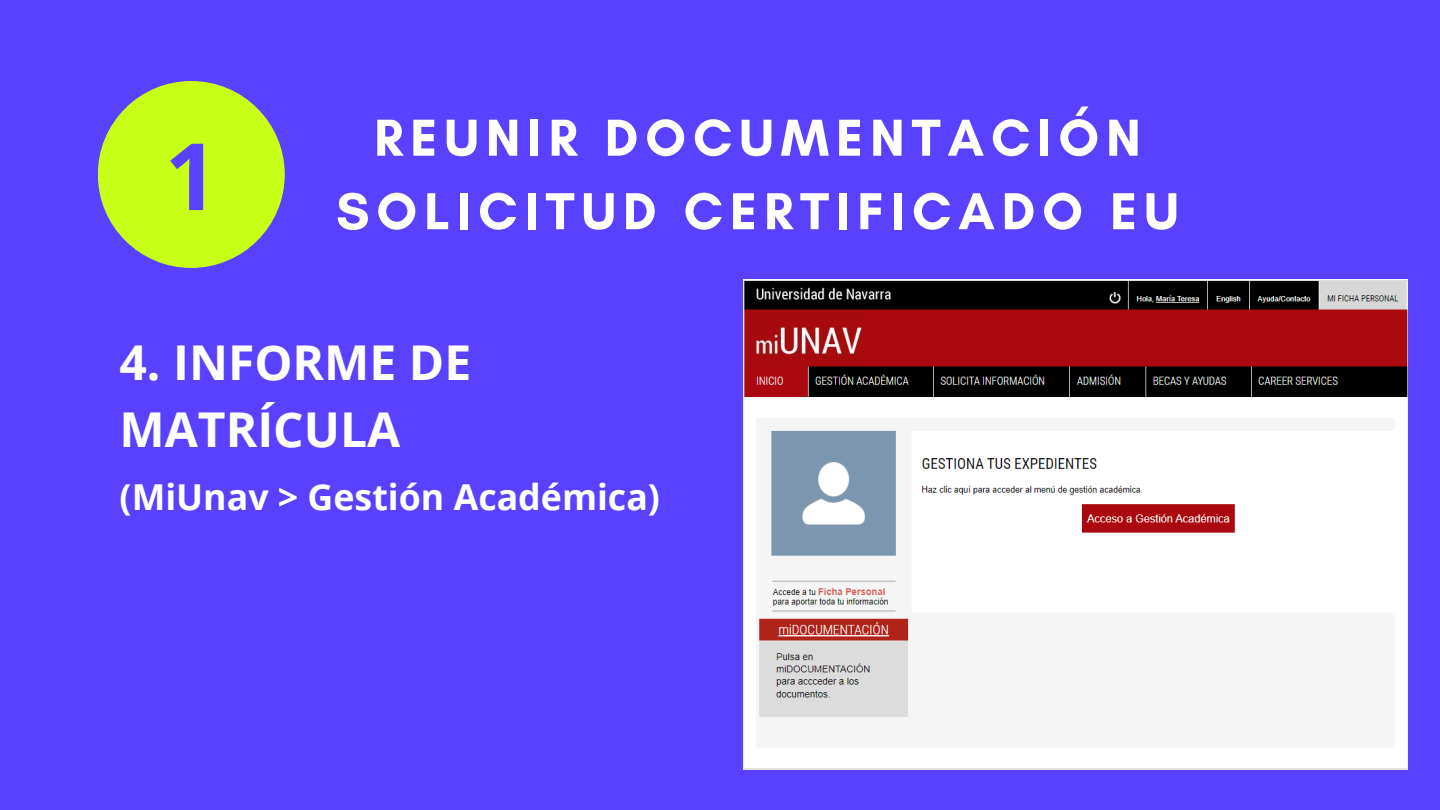
<style>
.page{position:relative;width:1440px;height:810px;background:#5941ff}
.page>*{position:absolute;margin:0;border:0;box-sizing:border-box;transform-origin:0 0}
.t1{font:700 93px "Open Sans";color:#5941ff}
.t2{font:700 53px/73.5px "Glacial Indifference";letter-spacing:.13em;color:#fff;text-align:center}
.t3{font:700 48px/67px "Open Sans";color:#fff}
.t4{font:700 35.7px "Open Sans";color:#fff}
</style>
<div class="page">
<div style="left:98px;top:81px;width:187px;height:187px;background:#c8ff16;border-radius:50%"></div>
<img style="left:743px;top:280px;width:665px;height:489px">
<h1 class="t1" style="left:165px;top:111px;width:55px">1</h1>
<p class="t2" style="left:336px;top:100px;width:844px">REUNIR DOCUMENTACIÓN<br>SOLICITUD CERTIFICADO EU</p>
<p class="t3" style="left:120px;top:328px;width:353px">4. INFORME DE<br>MATRÍCULA</p>
<h1 class="t4" style="left:120px;top:472px;width:542px">(MiUnav &gt; Gestión Académica)</h1>
</div>
